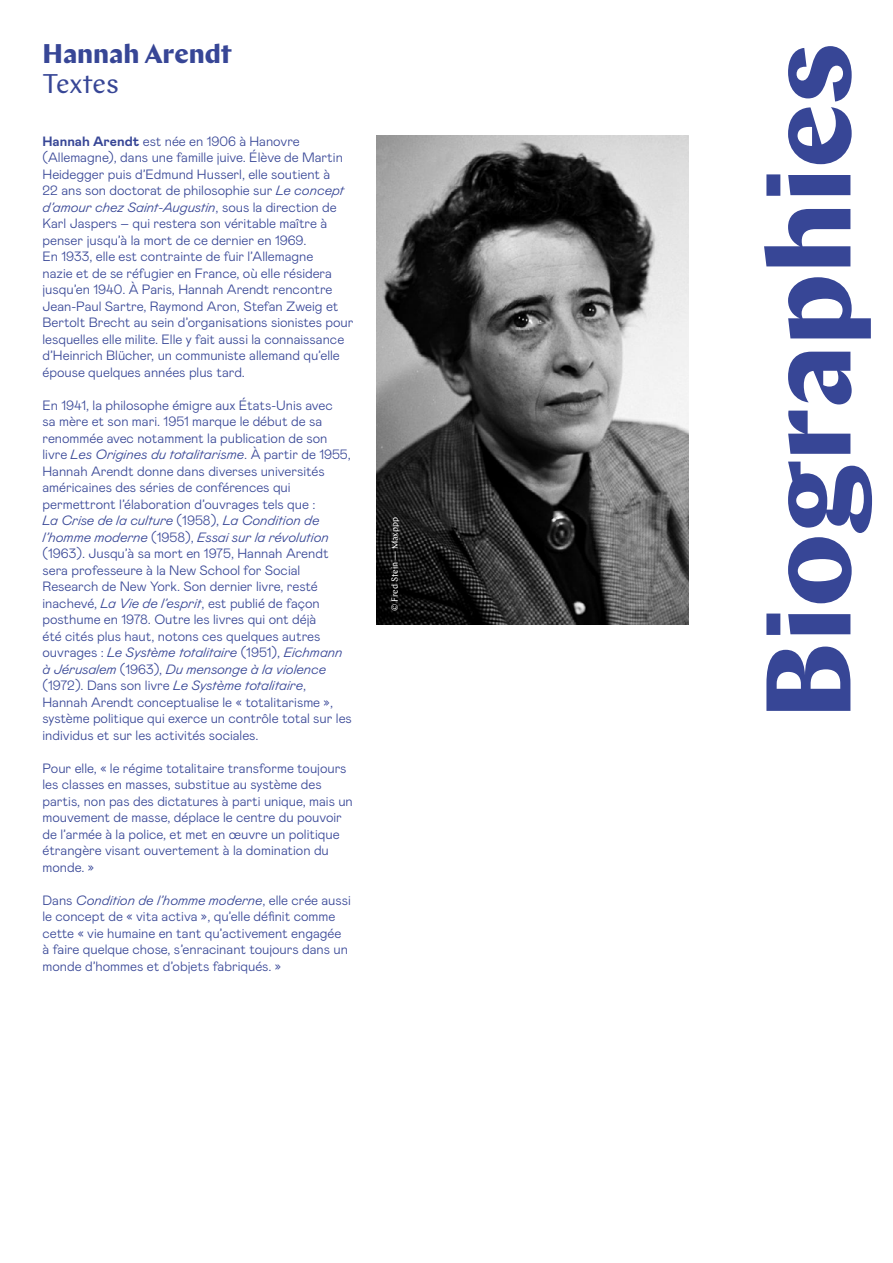
<style>
.page{position:relative;width:893px;height:1263px;background:#fff}
.page>*{position:absolute;margin:0;border:0;box-sizing:border-box;transform-origin:0 0}
.t1{font:700 120px "Chap";color:#374696}
.t2{font:700 27px "Chap";color:#374696}
.t3{font:27px "Chap";letter-spacing:-.005em;color:#374696}
.t4{font:300 13.5px/16.5px "Mabry Pro";color:#374696}
.t5{font:9px "Chap";color:#fff}
.s1{font-weight:700}
.s2{font-style:italic}
</style>
<div class="page">
<img style="left:376px;top:135px;width:313px;height:489px">
<h2 class="t2" style="left:43px;top:36px;width:191px">Hannah Arendt</h2>
<h2 class="t3" style="left:43px;top:67px;width:78px">Textes</h2>
<p class="t4" style="left:43px;top:132px;width:312px"><span class="s1">Hannah Arendt</span> est née en 1906 à Hanovre (Allemagne), dans une famille juive. Élève de Martin Heidegger puis d’Edmund Husserl, elle soutient à<br>22 ans son doctorat de philosophie sur <span class="s2">Le concept d’amour chez Saint-Augustin</span>, sous la direction de Karl Jaspers – qui restera son véritable maître à penser jusqu’à la mort de ce dernier en 1969.<br>En 1933, elle est contrainte de fuir l’Allemagne<br>nazie et de se réfugier en France, où elle résidera jusqu’en 1940. À Paris, Hannah Arendt rencontre Jean-Paul Sartre, Raymond Aron, Stefan Zweig et Bertolt Brecht au sein d’organisations sionistes pour lesquelles elle milite. Elle y fait aussi la connaissance d’Heinrich Blücher, un communiste allemand qu’elle épouse quelques années plus tard.</p>
<p class="t4" style="left:43px;top:396px;width:311px">En 1941, la philosophe émigre aux États-Unis avec<br>sa mère et son mari. 1951 marque le début de sa renommée avec notamment la publication de son livre <span class="s2">Les Origines du totalitarisme</span>. À partir de 1955, Hannah Arendt donne dans diverses universités américaines des séries de conférences qui permettront l’élaboration d’ouvrages tels que :<br><span class="s2">La Crise de la culture</span> (1958), <span class="s2">La Condition de l’homme moderne</span> (1958), <span class="s2">Essai sur la révolution </span>(1963). Jusqu’à sa mort en 1975, Hannah Arendt sera professeure à la New School for Social Research de New York. Son dernier livre, resté inachevé, <span class="s2">La Vie de l’esprit</span>, est publié de façon posthume en 1978. Outre les livres qui ont déjà<br>été cités plus haut, notons ces quelques autres ouvrages : <span class="s2">Le Système totalitaire</span> (1951), <span class="s2">Eichmann à Jérusalem</span> (1963), <span class="s2">Du mensonge à la violence </span>(1972). Dans son livre <span class="s2">Le Système totalitaire</span>, Hannah Arendt conceptualise le « totalitarisme », système politique qui exerce un contrôle total sur les individus et sur les activités sociales.</p>
<p class="t4" style="left:43px;top:759px;width:312px">Pour elle, « le régime totalitaire transforme toujours les classes en masses, substitue au système des partis, non pas des dictatures à parti unique, mais un mouvement de masse, déplace le centre du pouvoir de l’armée à la police, et met en œuvre un politique étrangère visant ouvertement à la domination du monde. »</p>
<p class="t4" style="left:43px;top:891px;width:310px">Dans <span class="s2">Condition de l’homme moderne</span>, elle crée aussi le concept de « vita activa », qu’elle définit comme cette « vie humaine en tant qu’activement engagée à faire quelque chose, s’enracinant toujours dans un monde d’hommes et d’objets fabriqués. »</p>
<p class="t5" style="left:389px;top:611px;width:95px;rotate:-90deg">© Fred Stein — Maxppp</p>
<h1 class="t1" style="left:731px;top:720px;width:679px;rotate:-90deg">Biographies</h1>
</div>
